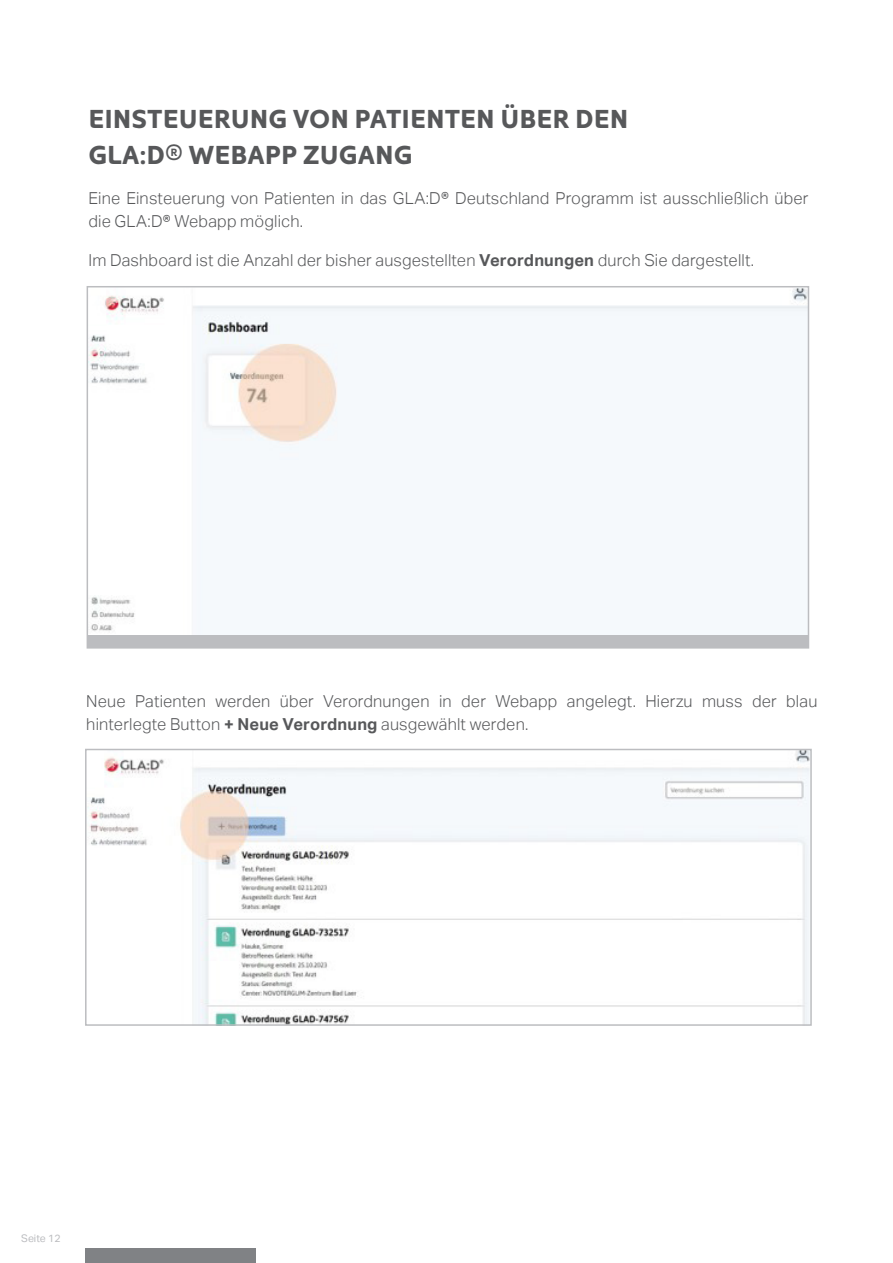
<style>
.page{position:relative;width:893px;height:1263px;background:#fff}
.page>*{position:absolute;margin:0;border:0;box-sizing:border-box;transform-origin:0 0}
.t1{font:700 26.25px/36px "Kyrial Display Pro";color:#57585a}
.t2{font:300 16.5px/22.5px "Aktiv Grotesk";letter-spacing:.01em;color:#57585a}
.t3{font:10.5px "Aktiv Grotesk";color:#bcbdc0}
.s1{font-weight:700}
</style>
<div class="page">
<div style="left:85px;top:1248px;width:170px;height:15px;background:#808285"></div>
<div style="left:87px;top:287px;width:721px;height:361px;background:#bcbdc0"></div>
<img style="left:90px;top:289px;width:716px;height:345px">
<div style="left:87px;top:286px;width:722px;height:363px;border:2px solid #bcbdc0"></div>
<img style="left:88px;top:752px;width:721px;height:271px">
<div style="left:85px;top:749px;width:727px;height:277px;border:2px solid #bcbdc0"></div>
<h1 class="t1" style="left:88px;top:99px;width:541px">EINSTEUERUNG VON PATIENTEN ÜBER DEN<br>GLA:D<sup>®</sup> WEBAPP ZUGANG</h1>
<p class="t2" style="left:88px;top:187px;width:721px">Eine Einsteuerung von Patienten in das GLA:D® Deutschland Programm ist ausschließlich über die GLA:D® Webapp möglich.</p>
<p class="t2" style="left:88px;top:249px;width:667px">Im Dashboard ist die Anzahl der bisher ausgestellten <span class="s1">Verordnungen</span> durch Sie dargestellt.</p>
<p class="t2" style="left:86px;top:690px;width:733px">Neue Patienten werden über Verordnungen in der Webapp angelegt. Hierzu muss der blau hinterlegte Button <span class="s1">+ Neue Verordnung</span> ausgewählt werden.</p>
<p class="t3" style="left:21px;top:1232px;width:41px">Seite 12</p>
</div>
